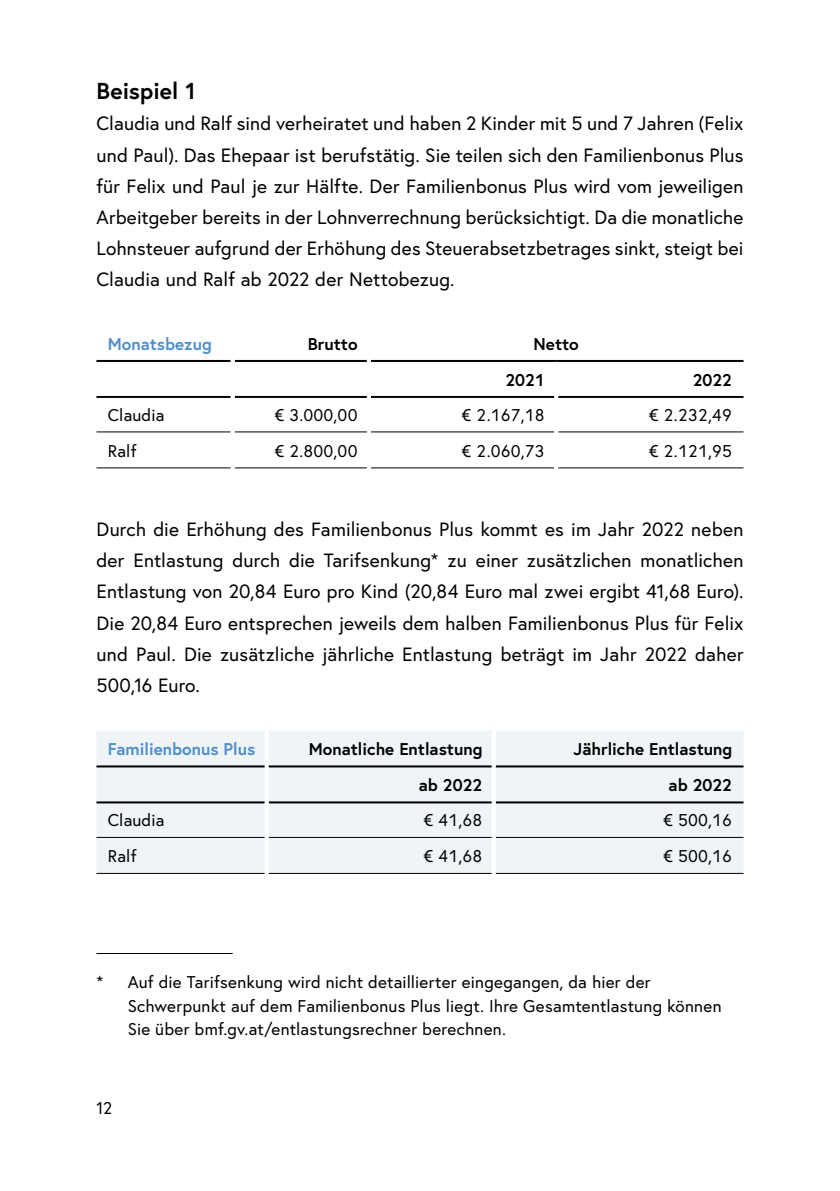
<style>
.page{position:relative;width:840px;height:1191px;background:#fff}
.page>*{position:absolute;margin:0;border:0;box-sizing:border-box;transform-origin:0 0}
.h3_als_h2_ohne_Nummerierung{font:700 23px "Europa Austria";color:#000}
.t1{font:19.2px/31.2px "Europa Austria";letter-spacing:.005em;color:#000;text-align:justify}
.p_Fußnote{font:17px/23.4px "Europa Austria";letter-spacing:.015em;color:#000}
.td_Tabellentext{font:17px "Europa Austria";letter-spacing:.01em;color:#000}
.th_Tabellenkopf{font:700 17px "Europa Austria";color:#000}
.th_Tabellenkopf-2{font:700 17px "Europa Austria";color:#4e8fcc}
</style>
<div class="page">
<hr style="left:96px;top:953px;width:136px;height:1px;background:#000">
<hr style="left:96px;top:431px;width:134px;height:1px;background:#000">
<hr style="left:234px;top:431px;width:133px;height:1px;background:#000">
<hr style="left:371px;top:431px;width:183px;height:1px;background:#000">
<hr style="left:558px;top:431px;width:185px;height:1px;background:#000">
<hr style="left:96px;top:467px;width:134px;height:1px;background:#000">
<hr style="left:234px;top:467px;width:133px;height:1px;background:#000">
<hr style="left:371px;top:467px;width:183px;height:1px;background:#000">
<hr style="left:558px;top:467px;width:185px;height:1px;background:#000">
<hr style="left:96px;top:360px;width:134px;height:2px;background:#000">
<hr style="left:234px;top:360px;width:133px;height:2px;background:#000">
<hr style="left:96px;top:396px;width:134px;height:2px;background:#000">
<hr style="left:234px;top:396px;width:133px;height:2px;background:#000">
<hr style="left:371px;top:396px;width:183px;height:2px;background:#000">
<hr style="left:558px;top:396px;width:185px;height:2px;background:#000">
<hr style="left:371px;top:360px;width:185px;height:2px;background:#000">
<hr style="left:556px;top:360px;width:187px;height:2px;background:#000">
<div style="left:96px;top:731px;width:647px;height:142px;background:#eff4f7"></div>
<hr style="left:96px;top:837px;width:168px;height:1px;background:#000">
<hr style="left:268px;top:837px;width:223px;height:1px;background:#000">
<hr style="left:495px;top:837px;width:248px;height:1px;background:#000">
<hr style="left:96px;top:873px;width:168px;height:1px;background:#000">
<hr style="left:268px;top:873px;width:223px;height:1px;background:#000">
<hr style="left:495px;top:873px;width:248px;height:1px;background:#000">
<hr style="left:96px;top:765px;width:168px;height:2px;background:#000">
<hr style="left:96px;top:801px;width:168px;height:2px;background:#000">
<hr style="left:268px;top:801px;width:223px;height:2px;background:#000">
<hr style="left:495px;top:801px;width:248px;height:2px;background:#000">
<svg style="left:264px;top:802px;width:4px;height:35px"></svg>
<svg style="left:491px;top:802px;width:4px;height:35px"></svg>
<svg style="left:264px;top:837px;width:4px;height:37px"></svg>
<svg style="left:491px;top:837px;width:4px;height:37px"></svg>
<svg style="left:264px;top:731px;width:4px;height:35px"></svg>
<svg style="left:264px;top:766px;width:4px;height:36px"></svg>
<svg style="left:491px;top:766px;width:4px;height:36px"></svg>
<hr style="left:268px;top:765px;width:223px;height:2px;background:#000">
<hr style="left:495px;top:765px;width:248px;height:2px;background:#000">
<svg style="left:491px;top:731px;width:4px;height:35px"></svg>
<h2 class="h3_als_h2_ohne_Nummerierung" style="left:96px;top:75px;width:101px">Beispiel 1</h2>
<p class="t1" style="left:96px;top:108px;width:648px">Claudia und Ralf sind verheiratet und haben 2 Kinder mit 5 und 7 Jahren (Felix und Paul). Das Ehepaar ist berufstätig. Sie teilen sich den Familienbonus Plus für Felix und Paul je zur Hälfte. Der Familienbonus Plus wird vom jeweiligen Arbeitgeber bereits in der Lohnverrechnung berücksichtigt. Da die monatliche Lohnsteuer aufgrund der Erhöhung des Steuerabsetzbetrages sinkt, steigt bei Claudia und Ralf ab 2022 der Nettobezug.</p>
<p class="th_Tabellenkopf-2" style="left:108px;top:332px;width:105px">Monatsbezug</p>
<p class="th_Tabellenkopf" style="left:308px;top:332px;width:51px">Brutto</p>
<p class="th_Tabellenkopf" style="left:533px;top:332px;width:47px">Netto</p>
<p class="th_Tabellenkopf" style="left:505px;top:368px;width:41px">2021</p>
<p class="th_Tabellenkopf" style="left:692px;top:368px;width:41px">2022</p>
<p class="td_Tabellentext" style="left:108px;top:404px;width:58px">Claudia</p>
<p class="td_Tabellentext" style="left:274px;top:404px;width:85px">€ 3.000,00</p>
<p class="td_Tabellentext" style="left:461px;top:404px;width:85px">€ 2.167,18</p>
<p class="td_Tabellentext" style="left:648px;top:404px;width:85px">€ 2.232,49</p>
<p class="td_Tabellentext" style="left:108px;top:440px;width:30px">Ralf</p>
<p class="td_Tabellentext" style="left:274px;top:440px;width:85px">€ 2.800,00</p>
<p class="td_Tabellentext" style="left:461px;top:440px;width:85px">€ 2.060,73</p>
<p class="td_Tabellentext" style="left:648px;top:440px;width:85px">€ 2.121,95</p>
<p class="t1" style="left:96px;top:513px;width:648px">Durch die Erhöhung des Familienbonus Plus kommt es im Jahr 2022 neben der Entlastung durch die Tarifsenkung* zu einer zusätzlichen monatlichen Entlastung von 20,84 Euro pro Kind (20,84 Euro mal zwei ergibt 41,68 Euro).<br>Die 20,84 Euro entsprechen jeweils dem halben Familienbonus Plus für Felix und Paul. Die zusätzliche jährliche Entlastung beträgt im Jahr 2022 daher 500,16 Euro.</p>
<p class="th_Tabellenkopf-2" style="left:108px;top:737px;width:149px">Familienbonus Plus</p>
<p class="th_Tabellenkopf" style="left:308px;top:737px;width:175px">Monatliche Entlastung</p>
<p class="th_Tabellenkopf" style="left:573px;top:737px;width:160px">Jährliche Entlastung</p>
<p class="th_Tabellenkopf" style="left:418px;top:773px;width:65px">ab 2022</p>
<p class="th_Tabellenkopf" style="left:668px;top:773px;width:65px">ab 2022</p>
<p class="td_Tabellentext" style="left:108px;top:809px;width:58px">Claudia</p>
<p class="td_Tabellentext" style="left:423px;top:809px;width:60px">€ 41,68</p>
<p class="td_Tabellentext" style="left:662px;top:809px;width:71px">€ 500,16</p>
<p class="td_Tabellentext" style="left:108px;top:845px;width:30px">Ralf</p>
<p class="td_Tabellentext" style="left:423px;top:845px;width:60px">€ 41,68</p>
<p class="td_Tabellentext" style="left:662px;top:845px;width:71px">€ 500,16</p>
<p class="p_Fußnote" style="left:128px;top:970px;width:595px;text-indent:-31px">* Auf die Tarifsenkung wird nicht detaillierter eingegangen, da hier der<br>Schwerpunkt auf dem Familienbonus Plus liegt. Ihre Gesamtentlastung können<br>Sie über bmf.gv.at/entlastungsrechner berechnen.</p>
<p class="p_Fußnote" style="left:96px;top:1095px;width:17px">12</p>
</div>
